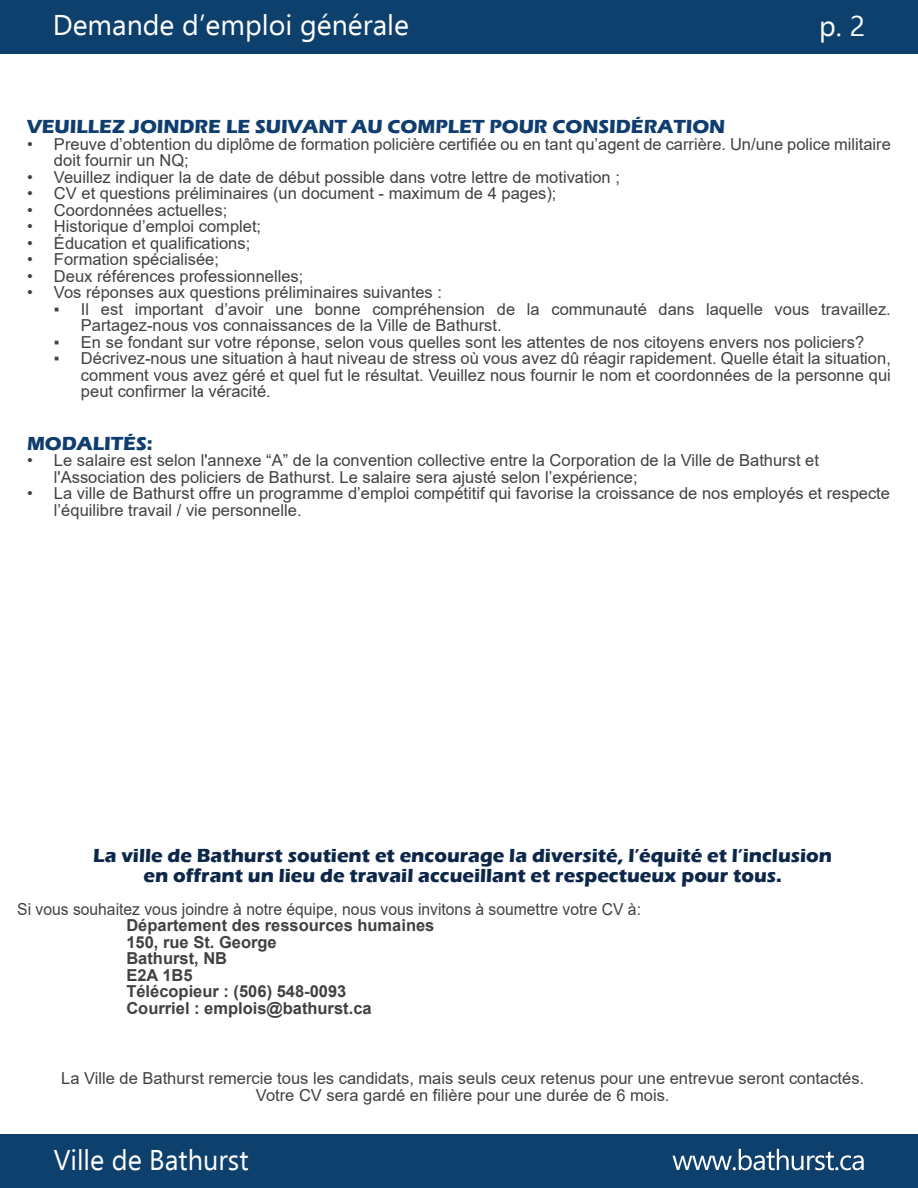
<style>
.page{position:relative;width:918px;height:1188px;background:#fff}
.page>*{position:absolute;margin:0;border:0;box-sizing:border-box;transform-origin:0 0}
.t1{font:28.5px "Ebrima";color:#fff}
.t2{font:28.5px "Ebrima";color:#fff;scale:.95 1}
.t3{font:700 19.5px/19.5px "Eras ITC";color:#0d274a;text-align:center}
.t4{font:700 19.5px "Eras ITC";color:#103d6f}
.t5{font:16.5px/16.5px "Arial";color:#414042}
.t6{font:700 16.5px/16.5px "Arial";color:#414042}
.t7{font:16.5px "Arial";color:#414042;scale:.95 1}
</style>
<div class="page">
<div style="left:0;top:1134px;width:918px;height:54px;background:#0e406d"></div>
<svg style="left:673px;top:1149px;width:191px;height:21px"></svg>
<div style="left:0;top:0;width:918px;height:54px;background:#0e406d"></div>
<h1 class="t1" style="left:53px;top:4px;width:358px">Demande d’emploi générale</h1>
<h1 class="t1" style="left:819px;top:4px;width:48px">p. 2</h1>
<p class="t4" style="left:27px;top:116px;width:700px">VEUILLEZ JOINDRE LE SUIVANT AU COMPLET POUR CONSIDÉRATION</p>
<p class="t5" style="left:54px;top:136px;width:838px;text-indent:-27px">• Preuve d’obtention du diplôme de formation policière certifiée ou en tant qu’agent de carrière. Un/une police militaire doit fournir un NQ;</p>
<p class="t5" style="left:27px;top:169px;width:594px">• Veuillez indiquer la de date de début possible dans votre lettre de motivation ;</p>
<p class="t5" style="left:27px;top:185px;width:531px">• CV et questions préliminaires (un document - maximum de 4 pages);</p>
<p class="t5" style="left:27px;top:202px;width:202px">• Coordonnées actuelles;</p>
<p class="t5" style="left:27px;top:218px;width:236px">• Historique d’emploi complet;</p>
<p class="t5" style="left:27px;top:235px;width:225px">• Éducation et qualifications;</p>
<p class="t5" style="left:27px;top:251px;width:194px">• Formation spécialisée;</p>
<p class="t5" style="left:27px;top:268px;width:278px">• Deux références professionnelles;</p>
<p class="t5" style="left:27px;top:284px;width:416px">• Vos réponses aux questions préliminaires suivantes :</p>
<p class="t5" style="left:81px;top:301px;width:811px;text-indent:-27px">▪ Il est important d’avoir une bonne compréhension de la communauté dans laquelle vous travaillez.<br>Partagez-nous vos connaissances de la Ville de Bathurst.</p>
<p class="t5" style="left:54px;top:334px;width:812px">▪ En se fondant sur votre réponse, selon vous quelles sont les attentes de nos citoyens envers nos policiers?</p>
<p class="t5" style="left:81px;top:350px;width:811px;text-align:justify;text-indent:-27px">▪ Décrivez-nous une situation à haut niveau de stress où vous avez dû réagir rapidement. Quelle était la situation, comment vous avez géré et quel fut le résultat. Veuillez nous fournir le nom et coordonnées de la personne qui peut confirmer la véracité.</p>
<p class="t4" style="left:27px;top:432px;width:127px">MODALITÉS:</p>
<p class="t5" style="left:54px;top:452px;width:766px;text-indent:-27px">• Le salaire est selon l'annexe “A” de la convention collective entre la Corporation de la Ville de Bathurst et l'Association des policiers de Bathurst. Le salaire sera ajusté selon l’expérience;</p>
<p class="t5" style="left:54px;top:485px;width:838px;text-indent:-27px">• La ville de Bathurst offre un programme d’emploi compétitif qui favorise la croissance de nos employés et respecte l’équilibre travail / vie personnelle.</p>
<p class="t3" style="left:93px;top:846px;width:740px">La ville de Bathurst soutient et encourage la diversité, l’équité et l’inclusion en offrant un lieu de travail accueillant et respectueux pour tous.</p>
<p class="t7" style="left:17px;top:898px;width:658px">Si vous souhaitez vous joindre à notre équipe, nous vous invitons à soumettre votre CV à:</p>
<p class="t6" style="left:126px;top:917px;width:310px">Département des ressources humaines<br>150, rue St. George<br>Bathurst, NB<br>E2A 1B5<br>Télécopieur : (506) 548-0093<br>Courriel : emplois@bathurst.ca</p>
<p class="t5" style="left:61px;top:1070px;width:805px;text-align:center">La Ville de Bathurst remercie tous les candidats, mais seuls ceux retenus pour une entrevue seront contactés.<br>Votre CV sera gardé en filière pour une durée de 6 mois.</p>
<h1 class="t2" style="left:54px;top:1139px;width:207px">Ville de Bathurst</h1>
</div>
